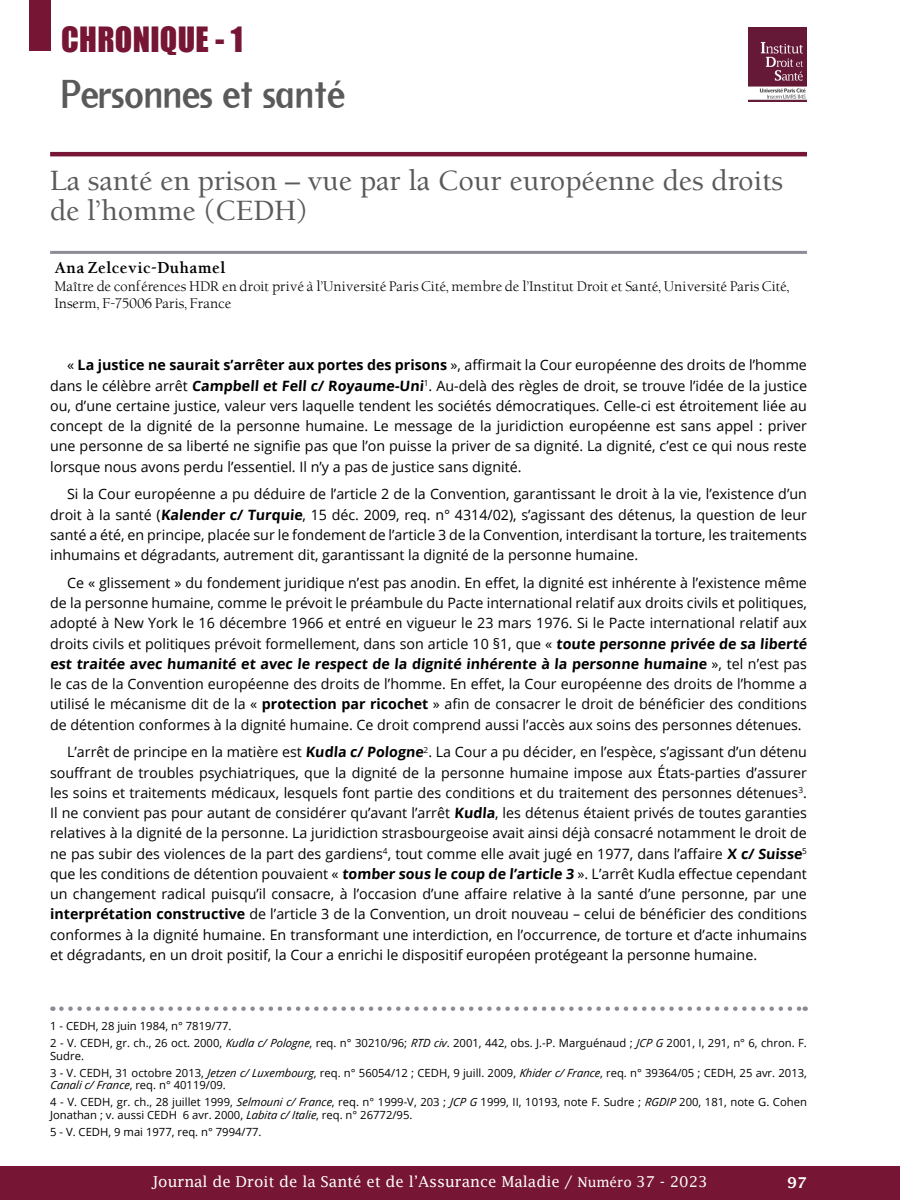
<style>
.page{position:relative;width:900px;height:1200px;background:#fff}
.page>*{position:absolute;margin:0;border:0;box-sizing:border-box;transform-origin:0 0}
.t1{font:45px "Berkeley";color:#5a5a5a}
.t2{font:31.95px "Impact";letter-spacing:.01em;color:#761534}
.RTDS_TC2{font:500 30px/30px "Berkeley";color:#5a5a5a}
.t3{font:15px "Lucida Fax";color:#fff}
.RTDS_ANP{font:700 15px "Berkeley Oldstyle";color:#000}
.t4{font:600 15px "Lucida Fax";color:#fff}
.RTDS_Texte{font:14.25px/20.2px "Open Sans";color:#000;text-align:justify}
.RTDS_AF{font:13.5px/16.2px "Berkeley Oldstyle";color:#000}
.t5{font:13.5px "Lucida Fax";color:#fff}
.RTDS_Note{font:11.25px/12.8px "Open Sans";color:#000}
.s1{font-weight:700}
.s2{font-style:italic}
</style>
<div class="page">
<div style="left:0;top:1167px;width:900px;height:33px;background:#761534"></div>
<div style="left:30px;top:0;width:21px;height:51px;background:#761534"></div>
<img style="left:749px;top:27px;width:58px;height:75px">
<hr style="left:50px;top:152px;width:757px;height:4px;background:#761534">
<hr style="left:50px;top:251px;width:757px;height:3px;background:#8c8c96">
<svg style="left:61px;top:1006px;width:745px;height:5px"></svg>
<h2 class="t2" style="left:61px;top:14px;width:183px">CHRONIQUE - 1</h2>
<h1 class="t1" style="left:62px;top:73px;width:285px">Personnes et santé</h1>
<p class="RTDS_TC2" style="left:50px;top:167px;width:735px">La santé en prison – vue par la Cour européenne des droits de l’homme (CEDH)</p>
<p class="RTDS_ANP" style="left:54px;top:258px;width:173px">Ana Zelcevic-Duhamel</p>
<p class="RTDS_AF" style="left:54px;top:279px;width:737px">Maître de conférences HDR en droit privé à l’Université Paris Cité, membre de l’Institut Droit et Santé, Université Paris Cité,<br>Inserm, F-75006 Paris, France</p>
<p class="RTDS_Texte" style="left:50px;top:355px;width:758px;text-indent:17px">« <span class="s1">La justice ne saurait s’arrêter aux portes des prisons</span> », affirmait la Cour européenne des droits de l’homme dans le célèbre arrêt <span class="s1">Campbell et Fell c/ Royaume-Uni</span><sup>1</sup>. Au-delà des règles de droit, se trouve l’idée de la justice ou, d’une certaine justice, valeur vers laquelle tendent les sociétés démocratiques. Celle-ci est étroitement liée au concept de la dignité de la personne humaine. Le message de la juridiction européenne est sans appel : priver une personne de sa liberté ne signifie pas que l’on puisse la priver de sa dignité. La dignité, c’est ce qui nous reste lorsque nous avons perdu l’essentiel. Il n’y a pas de justice sans dignité.</p>
<p class="RTDS_Texte" style="left:50px;top:484px;width:758px;text-indent:17px">Si la Cour européenne a pu déduire de l’article 2 de la Convention, garantissant le droit à la vie, l’existence d’un droit à la santé (<span class="s1">Kalender c/ Turquie</span>, 15 déc. 2009, req. n° 4314/02), s’agissant des détenus, la question de leur santé a été, en principe, placée sur le fondement de l’article 3 de la Convention, interdisant la torture, les traitements inhumains et dégradants, autrement dit, garantissant la dignité de la personne humaine.</p>
<p class="RTDS_Texte" style="left:50px;top:572px;width:760px;text-indent:17px">Ce « glissement » du fondement juridique n’est pas anodin. En effet, la dignité est inhérente à l’existence même de la personne humaine, comme le prévoit le préambule du Pacte international relatif aux droits civils et politiques, adopté à New York le 16 décembre 1966 et entré en vigueur le 23 mars 1976. Si le Pacte international relatif aux droits civils et politiques prévoit formellement, dans son article 10 §1, que « <span class="s1">toute personne privée de sa liberté est traitée avec humanité et avec le respect de la dignité inhérente à la personne humaine</span> », tel n’est pas le cas de la Convention européenne des droits de l’homme. En effet, la Cour européenne des droits de l’homme a utilisé le mécanisme dit de la « <span class="s1">protection par ricochet</span> » afin de consacrer le droit de bénéficier des conditions de détention conformes à la dignité humaine. Ce droit comprend aussi l’accès aux soins des personnes détenues.</p>
<p class="RTDS_Texte" style="left:50px;top:742px;width:758px;text-indent:17px">L’arrêt de principe en la matière est <span class="s1">Kudla c/ Pologne</span><sup>2</sup>. La Cour a pu décider, en l’espèce, s’agissant d’un détenu souffrant de troubles psychiatriques, que la dignité de la personne humaine impose aux États-parties d’assurer les soins et traitements médicaux, lesquels font partie des conditions et du traitement des personnes détenues<sup>3</sup>.<br>Il ne convient pas pour autant de considérer qu’avant l’arrêt <span class="s1">Kudla</span>, les détenus étaient privés de toutes garanties relatives à la dignité de la personne. La juridiction strasbourgeoise avait ainsi déjà consacré notamment le droit de ne pas subir des violences de la part des gardiens<sup>4</sup>, tout comme elle avait jugé en 1977, dans l’affaire <span class="s1">X c/ Suisse</span><sup>5 </sup>que les conditions de détention pouvaient « <span class="s1">tomber sous le coup de l’article 3</span> ». L’arrêt Kudla effectue cependant un changement radical puisqu’il consacre, à l’occasion d’une affaire relative à la santé d’une personne, par une <span class="s1">interprétation constructive</span> de l’article 3 de la Convention, un droit nouveau – celui de bénéficier des conditions conformes à la dignité humaine. En transformant une interdiction, en l’occurrence, de torture et d’acte inhumains et dégradants, en un droit positif, la Cour a enrichi le dispositif européen protégeant la personne humaine.</p>
<p class="RTDS_Note" style="left:50px;top:1019px;width:183px">1 - CEDH, 28 juin 1984, n° 7819/77.</p>
<p class="RTDS_Note" style="left:50px;top:1036px;width:758px">2 - V. CEDH, gr. ch., 26 oct. 2000, <span class="s2">Kudla c/ Pologne</span>, req. n° 30210/96; <span class="s2">RTD civ</span>. 2001, 442, obs. J.-P. Marguénaud ; <span class="s2">JCP G</span> 2001, I, 291, n° 6, chron. F.<br>Sudre.</p>
<p class="RTDS_Note" style="left:50px;top:1066px;width:758px">3 - V. CEDH, 31 octobre 2013, <span class="s2">Jetzen c/ Luxembourg</span>, req. n° 56054/12 ; CEDH, 9 juill. 2009, <span class="s2">Khider c/ France</span>, req. n° 39364/05 ; CEDH, 25 avr. 2013,<br><span class="s2">Canali c/ France</span>, req. n° 40119/09.</p>
<p class="RTDS_Note" style="left:50px;top:1096px;width:758px">4 - V. CEDH, gr. ch., 28 juillet 1999, <span class="s2">Selmouni c/ France</span>, req. n° 1999-V, 203 ; <span class="s2">JCP G</span> 1999, II, 10193, note F. Sudre ; <span class="s2">RGDIP</span> 200, 181, note G. Cohen<br>Jonathan ; v. aussi CEDH 6 avr. 2000, <span class="s2">Labita c/ Italie</span>, req. n° 26772/95.</p>
<p class="RTDS_Note" style="left:50px;top:1125px;width:213px">5 - V. CEDH, 9 mai 1977, req. n° 7994/77.</p>
<p class="t3" style="left:152px;top:1173px;width:422px">Journal de Droit de la S nté et de l’Assurance Maladie /</p>
<p class="t3" style="left:172px;top:1173px;width:422px">Journal de Droit de la Santé et de l’Assurance Maladie /</p>
<p class="t3" style="left:636px;top:1173px;width:73px">37 - 20 3</p>
<p class="t3" style="left:656px;top:1173px;width:73px">19 - 2018</p>
<p class="t4" style="left:787px;top:1174px;width:21px">97</p>
<p class="t5" style="left:577px;top:1175px;width:56px">Numéro</p>
<p class="t5" style="left:597px;top:1175px;width:56px">Numéro</p>
</div>
